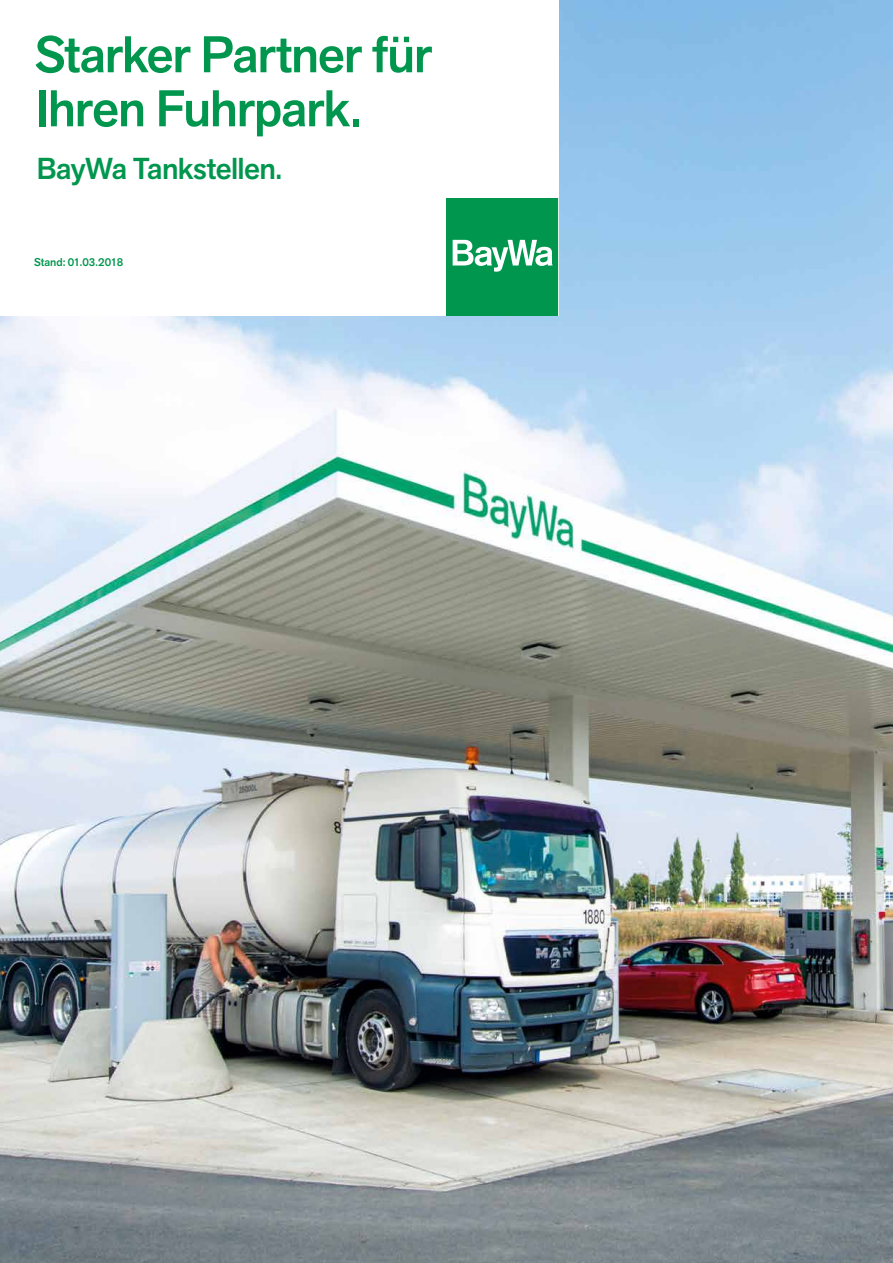
<style>
.page{position:relative;width:893px;height:1263px;background:#fff}
.page>*{position:absolute;margin:0;border:0;box-sizing:border-box;transform-origin:0 0}
.t1{font:500 51px/54px "Akzid Grtsk Next";letter-spacing:-.02em;color:#00964e}
.t2{font:500 30px "Akzid Grtsk Next";letter-spacing:-.02em;color:#00964e}
.t3{font:500 11.25px "Akzid Grtsk Next";color:#00964e}
</style>
<div class="page">
<img style="left:0;top:0;width:893px;height:1263px">
<div style="left:0;top:0;width:558px;height:316px;background:#fff"></div>
<div style="left:446px;top:199px;width:112px;height:117px;background:#00964e"></div>
<svg style="left:453px;top:240px;width:100px;height:32px"></svg>
<p class="t1" style="left:35px;top:27px;width:399px">Starker Partner für<br>Ihren Fuhrpark.</p>
<p class="t2" style="left:37px;top:149px;width:247px">BayWa Tankstellen.</p>
<p class="t3" style="left:34px;top:255px;width:91px">Stand: 01.03.2018</p>
</div>
